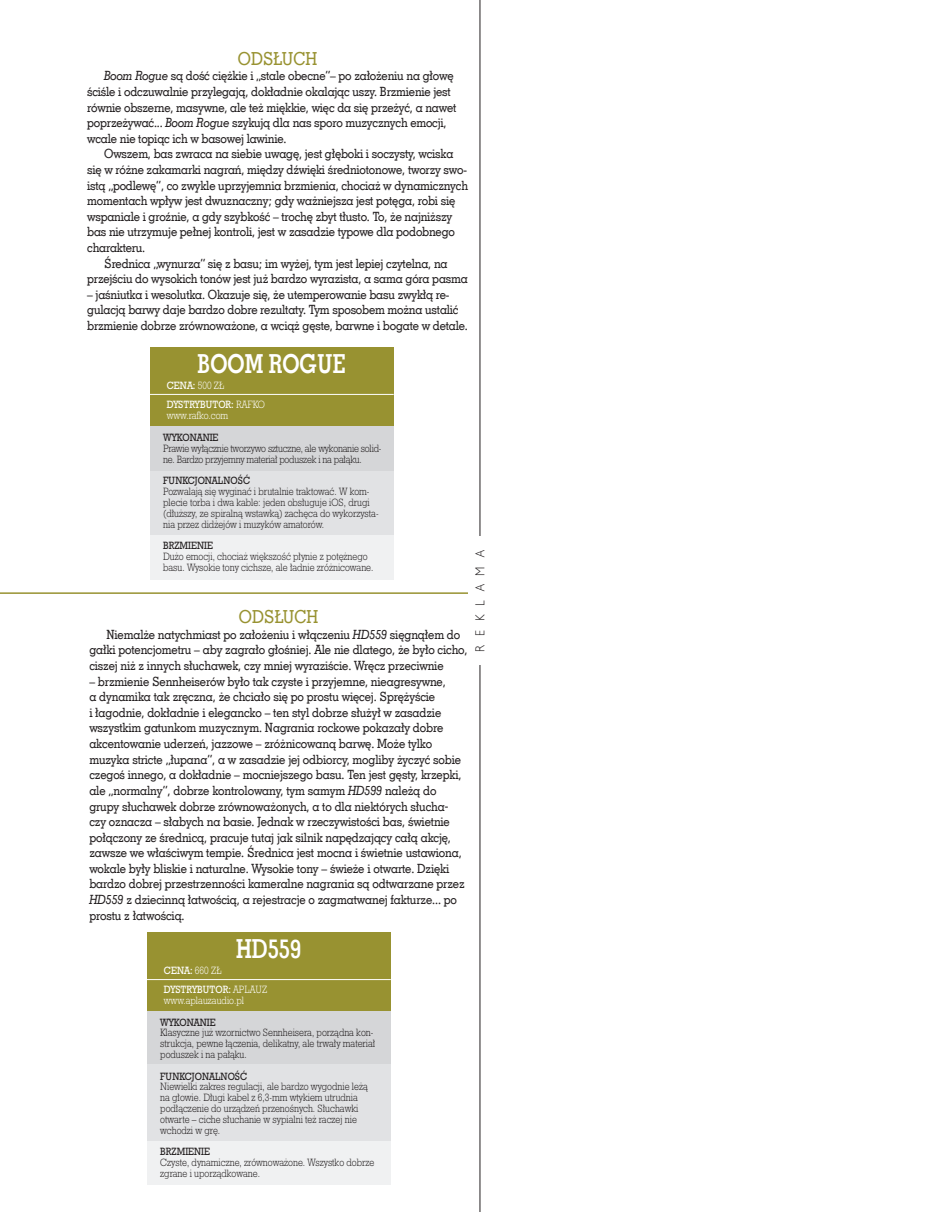
<style>
.page{position:relative;width:936px;height:1212px;background:#fff}
.page>*{position:absolute;margin:0;border:0;box-sizing:border-box;transform-origin:0 0}
.t1{font:26.25px "Geo Slab 703 Bd EU";color:#fff;scale:.8 1}
.t2{font:18px "Geo Slab 703 Md EU";color:#989231;scale:.9 1}
.t3{font:12.75px/15.6px "Geo Slab 703 Md EU";letter-spacing:-.01em;color:#231f20;scale:.9 1}
.t4{font:300 12px "Humanst 521 Lt PL";color:#231f20;scale:.9 1}
.t5{font:9px/10.8px "Geo Slb 712 Lt PL";color:#231f20;scale:.9 1}
.t6{font:9px/10.8px "Geo Slb 712 Lt PL";letter-spacing:-.025em;color:#231f20;scale:.9 1}
.t7{font:9px "Geo Slb 712 Md PL";color:#231f20;scale:.9 1}
.t8{font:9px/19.4px "Geo Slb 712 Md PL";color:#fff;scale:.9 1}
.t9{font:9px "Geo Slb 712 Lt PL";color:#fff;scale:.9 1}
.s1{font-style:italic}
.s2{font-family:"Geo Slb 712 Lt PL"}
</style>
<div class="page">
<hr style="left:479px;top:0;width:1px;height:1212px;background:#231f20">
<div style="left:473px;top:537px;width:13px;height:128px;background:#fff"></div>
<hr style="left:0;top:592px;width:468px;height:2px;background:#989231">
<div style="left:147px;top:932px;width:244px;height:80px;background:#989231"></div>
<div style="left:147px;top:1056px;width:244px;height:129px;background:#f0f1f2"></div>
<div style="left:147px;top:1012px;width:244px;height:129px;background:#e1e2e4"></div>
<div style="left:147px;top:1011px;width:244px;height:53px;background:#d5d6d8"></div>
<hr style="left:147px;top:979px;width:244px;height:1px;background:#fff">
<div style="left:150px;top:347px;width:243px;height:80px;background:#989231"></div>
<div style="left:150px;top:471px;width:243px;height:108px;background:#f0f1f2"></div>
<div style="left:150px;top:427px;width:243px;height:108px;background:#e1e2e4"></div>
<div style="left:150px;top:426px;width:243px;height:45px;background:#d5d6d8"></div>
<hr style="left:150px;top:394px;width:243px;height:1px;background:#fff">
<h2 class="t2" style="left:238px;top:47px;width:90px">ODSŁUCH</h2>
<p class="t3" style="left:87px;top:68px;width:412px;text-indent:17px"><span class="s1">Boom Rogue</span> są dość ciężkie i „stale obecne”– po założeniu na głowę ściśle i odczuwalnie przylegają, dokładnie okalając uszy. Brzmienie jest równie obszerne, masywne, ale też miękkie, więc da się przeżyć, a nawet poprzeżywać... <span class="s1">Boom Rogue</span> szykują dla nas sporo muzycznych emocji, wcale nie topiąc ich w basowej lawinie.</p>
<p class="t3" style="left:104px;top:146px;width:389px">Owszem, bas zwraca na siebie uwagę, jest głęboki i soczysty, wciska</p>
<p class="t3" style="left:87px;top:162px;width:423px">się w różne zakamarki nagrań, między dźwięki średniotonowe, tworzy swo-</p>
<p class="t3" style="left:87px;top:177px;width:424px">istą „podlewę”, co zwykle uprzyjemnia brzmienia, chociaż w dynamicznych</p>
<p class="t3" style="left:87px;top:193px;width:410px">momentach wpływ jest dwuznaczny; gdy ważniejsza jest potęga, robi się</p>
<p class="t3" style="left:87px;top:208px;width:407px">wspaniale i groźnie, a gdy szybkość – trochę zbyt tłusto. To, że najniższy</p>
<p class="t3" style="left:87px;top:224px;width:410px">bas nie utrzymuje pełnej kontroli, jest w zasadzie typowe dla podobnego</p>
<p class="t3" style="left:87px;top:240px;width:66px">charakteru.</p>
<p class="t3" style="left:104px;top:255px;width:383px">Średnica „wynurza” się z basu; im wyżej, tym jest lepiej czytelna, na</p>
<p class="t3" style="left:87px;top:271px;width:424px">przejściu do wysokich tonów jest już bardzo wyrazista, a sama góra pasma</p>
<p class="t3" style="left:87px;top:286px;width:424px">– jaśniutka i wesolutka. Okazuje się, że utemperowanie basu zwykłą re&shy;gulacją barwy daje bardzo dobre rezultaty. Tym sposobem można ustalić brzmienie dobrze zrównoważone, a wciąż gęste, barwne i bogate w detale.</p>
<h1 class="t1" style="left:197px;top:347px;width:187px">BOOM ROGUE</h1>
<p class="t8" style="left:167px;top:375px;width:111px">CENA: <span class="s2">500 ZŁ<br></span>DYSTRYBUTOR: <span class="s2">RAFKO</span></p>
<p class="t9" style="left:167px;top:409px;width:70px">www.rafko.com</p>
<p class="t7" style="left:163px;top:431px;width:63px">WYKONANIE</p>
<p class="t6" style="left:163px;top:443px;width:244px">Prawie wyłącznie tworzywo sztuczne, ale wykonanie solid&shy;ne. Bardzo przyjemny materiał poduszek i na pałąku.</p>
<p class="t7" style="left:163px;top:474px;width:98px">FUNKCJONALNOŚĆ</p>
<p class="t5" style="left:163px;top:486px;width:241px">Pozwalają się wyginać i brutalnie traktować. W kom&shy;plecie torba i dwa kable: jeden obsługuje iOS, drugi (dłuższy, ze spiralną wstawką) zachęca do wykorzysta&shy;nia przez didżejów i muzyków amatorów.</p>
<p class="t7" style="left:163px;top:539px;width:57px">BRZMIENIE</p>
<p class="t5" style="left:163px;top:551px;width:235px">Dużo emocji, chociaż większość płynie z potężnego basu. Wysokie tony cichsze, ale ładnie zróżnicowane.</p>
<h2 class="t2" style="left:239px;top:606px;width:90px">ODSŁUCH</h2>
<p class="t3" style="left:89px;top:626px;width:422px;text-indent:17px">Niemalże natychmiast po założeniu i włączeniu <span class="s1">HD559</span> sięgnąłem do gałki potencjometru – aby zagrało głośniej. Ale nie dlatego, że było cicho, ciszej niż z innych słuchawek, czy mniej wyraziście. Wręcz przeciwnie</p>
<p class="t3" style="left:89px;top:673px;width:418px">– brzmienie Sennheiserów było tak czyste i przyjemne, nieagresywne,<br>a dynamika tak zręczna, że chciało się po prostu więcej. Sprężyście<br>i łagodnie, dokładnie i elegancko – ten styl dobrze służył w zasadzie wszystkim gatunkom muzycznym. Nagrania rockowe pokazały dobre akcentowanie uderzeń, jazzowe – zróżnicowaną barwę. Może tylko muzyka stricte „łupana”, a w zasadzie jej odbiorcy, mogliby życzyć sobie czegoś innego, a dokładnie – mocniejszego basu. Ten jest gęsty, krzepki, ale „normalny”, dobrze kontrolowany, tym samym <span class="s1">HD599</span> należą do grupy słuchawek dobrze zrównoważonych, a to dla niektórych słucha&shy;czy oznacza – słabych na basie. Jednak w rzeczywistości bas, świetnie połączony ze średnicą, pracuje tutaj jak silnik napędzający całą akcję, zawsze we właściwym tempie. Średnica jest mocna i świetnie ustawiona, wokale były bliskie i naturalne. Wysokie tony – świeże i otwarte. Dzięki bardzo dobrej przestrzenności kameralne nagrania są odtwarzane przez <span class="s1">HD559</span> z dziecinną łatwością, a rejestracje o zagmatwanej fakturze... po prostu z łatwością.</p>
<h1 class="t1" style="left:236px;top:932px;width:83px">HD559</h1>
<p class="t8" style="left:164px;top:960px;width:116px">CENA: <span class="s2">660 ZŁ<br></span>DYSTRYBUTOR: <span class="s2">APLAUZ</span></p>
<p class="t9" style="left:164px;top:994px;width:91px">www.aplauzaudio.pl</p>
<p class="t7" style="left:160px;top:1015px;width:63px">WYKONANIE</p>
<p class="t5" style="left:160px;top:1027px;width:240px">Klasyczne już wzornictwo Sennheisera, porządna kon&shy;strukcja, pewne łączenia, delikatny, ale trwały materiał poduszek i na pałąku.</p>
<p class="t7" style="left:160px;top:1069px;width:98px">FUNKCJONALNOŚĆ</p>
<p class="t5" style="left:160px;top:1081px;width:232px">Niewielki zakres regulacji, ale bardzo wygodnie leżą na głowie. Długi kabel z 6,3-mm wtykiem utrudnia podłączenie do urządzeń przenośnych. Słuchawki otwarte – ciche słuchanie w sypialni też raczej nie wchodzi w grę.</p>
<p class="t7" style="left:160px;top:1145px;width:57px">BRZMIENIE</p>
<p class="t5" style="left:160px;top:1157px;width:239px">Czyste, dynamiczne, zrównoważone. Wszystko dobrze zgrane i uporządkowane.</p>
<p class="t4" style="left:472px;top:652px;width:115px;rotate:-90deg">R E K L A M A</p>
</div>
